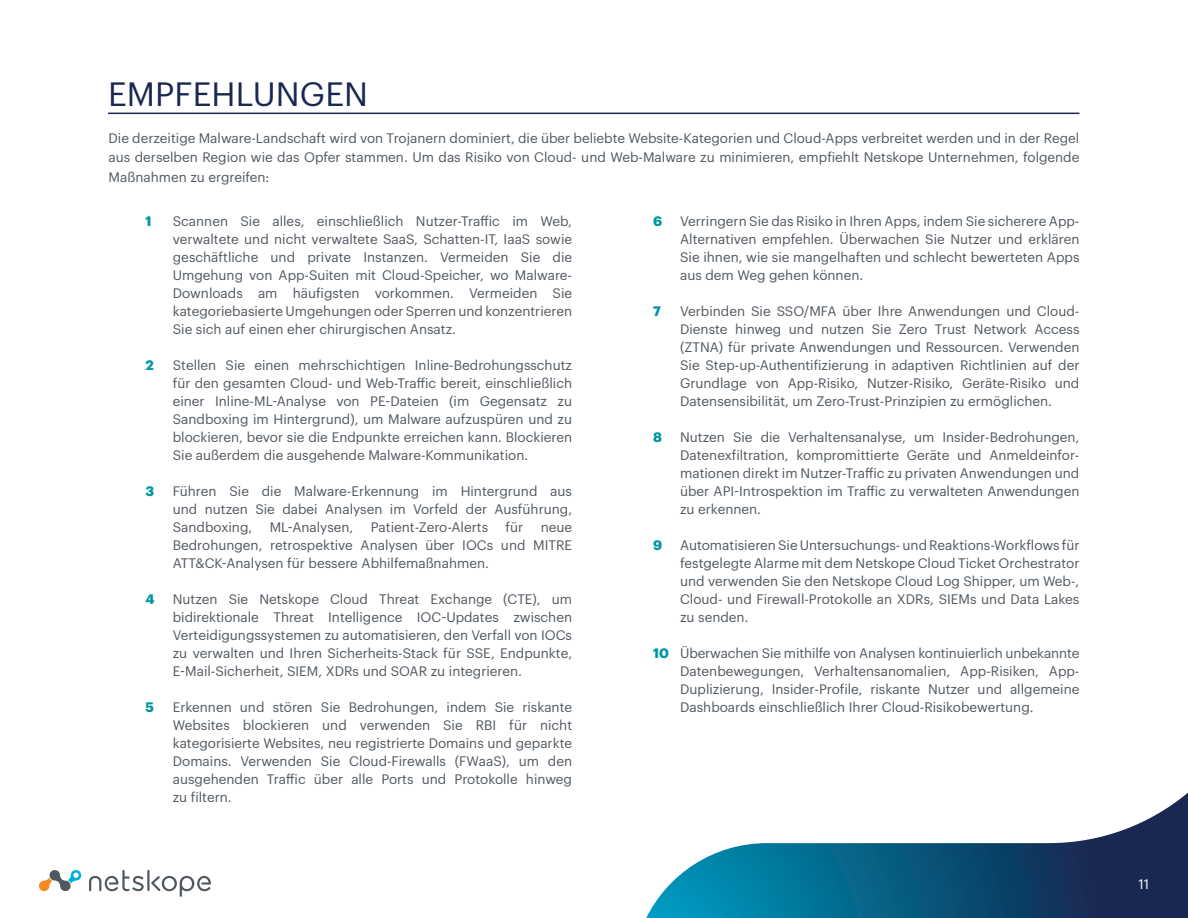
<style>
.page{position:relative;width:1188px;height:918px;background:#fff}
.page>*{position:absolute;margin:0;border:0;box-sizing:border-box;transform-origin:0 0}
.Main_Titles{font:33px "Graphik";letter-spacing:.005em;color:#1a2753}
.NewNumbers{font:13.5px/18px "Graphik";color:#4f575f;text-align:justify}
.Main_copy{font:13.5px/19.5px "Graphik";color:#4f575f;text-align:justify}
.t1{font:700 13.5px "Graphik";color:#0097a0}
.t2{font:13.5px "Graphik";color:#fff}
</style>
<div class="page">
<svg style="left:646px;top:793px;width:542px;height:125px"></svg>
<svg style="left:39px;top:870px;width:43px;height:22px"></svg>
<hr style="left:147px;top:870px;width:3px;height:21px;background:#4f575f">
<svg style="left:89px;top:870px;width:55px;height:21px"></svg>
<svg style="left:151px;top:876px;width:60px;height:21px"></svg>
<hr style="left:108px;top:113px;width:971px;height:1px;background:#1a2753">
<p class="Main_Titles" style="left:108px;top:69px;width:262px">EMPFEHLUNGEN</p>
<p class="Main_copy" style="left:109px;top:127px;width:972px">Die derzeitige Malware-Landschaft wird von Trojanern dominiert, die über beliebte Website-Kategorien und Cloud-Apps verbreitet werden und in der Regel aus derselben Region wie das Opfer stammen. Um das Risiko von Cloud- und Web-Malware zu minimieren, empfiehlt Netskope Unternehmen, folgende Maßnahmen zu ergreifen:</p>
<p class="NewNumbers" style="left:173px;top:211px;width:401px">Scannen Sie alles, einschließlich Nutzer-Traffic im Web, verwaltete und nicht verwaltete SaaS, Schatten-IT, IaaS sowie geschäftliche und private Instanzen. Vermeiden Sie die Umgehung von App-Suiten mit Cloud-Speicher, wo Malware-Downloads am häufigsten vorkommen. Vermeiden Sie kategoriebasierte Umgehungen oder Sperren und konzentrieren Sie sich auf einen eher chirurgischen Ansatz.</p>
<p class="NewNumbers" style="left:173px;top:355px;width:401px">Stellen Sie einen mehrschichtigen Inline-Bedrohungsschutz für den gesamten Cloud- und Web-Traffic bereit, einschließlich einer Inline-ML-Analyse von PE-Dateien (im Gegensatz zu Sandboxing im Hintergrund), um Malware aufzuspüren und zu blockieren, bevor sie die Endpunkte erreichen kann. Blockieren Sie außerdem die ausgehende Malware-Kommunikation.</p>
<p class="NewNumbers" style="left:173px;top:481px;width:401px">Führen Sie die Malware-Erkennung im Hintergrund aus und nutzen Sie dabei Analysen im Vorfeld der Ausführung, Sandboxing,</p>
<p class="NewNumbers" style="left:680px;top:211px;width:401px">Verringern Sie das Risiko in Ihren Apps, indem Sie sicherere App-Alternativen empfehlen. Überwachen Sie Nutzer und erklären Sie ihnen, wie sie mangelhaften und schlecht bewerteten Apps aus dem Weg gehen können.</p>
<p class="NewNumbers" style="left:680px;top:301px;width:401px">Verbinden Sie SSO/MFA über Ihre Anwendungen und Cloud-Dienste hinweg und nutzen Sie Zero Trust Network Access (ZTNA) für private Anwendungen und Ressourcen. Verwenden Sie Step-up-Authentifizierung in adaptiven Richtlinien auf der Grundlage von App-Risiko, Nutzer-Risiko, Geräte-Risiko und Datensensibilität, um Zero-Trust-Prinzipien zu ermöglichen.</p>
<p class="NewNumbers" style="left:680px;top:427px;width:401px">Nutzen Sie die Verhaltensanalyse, um Insider-Bedrohungen, Datenexfiltration, kompromittierte Geräte und Anmeldeinfor&shy;mationen direkt im Nutzer-Traffic zu privaten Anwendungen und über API-Introspektion im Traffic zu verwalteten Anwendungen zu erkennen.</p>
<p class="NewNumbers" style="left:680px;top:535px;width:401px">Automatisieren Sie Untersuchungs- und Reaktions-Workflows für festgelegte Alarme mit dem Netskope Cloud Ticket Orchestrator und verwenden Sie den Netskope Cloud Log Shipper, um Web-, Cloud- und Firewall-Protokolle an XDRs, SIEMs und Data Lakes zu senden.</p>
<p class="NewNumbers" style="left:680px;top:643px;width:401px">Überwachen Sie mithilfe von Analysen kontinuierlich unbekannte Datenbewegungen, Verhaltensanomalien, App-Risiken, App-Duplizierung, Insider-Profile, riskante Nutzer und allgemeine Dashboards einschließlich Ihrer Cloud-Risikobewertung.</p>
<p class="t1" style="left:653px;top:211px;width:11px">6</p>
<p class="t1" style="left:145px;top:211px;width:8px">1</p>
<p class="t1" style="left:653px;top:301px;width:9px">7</p>
<p class="t1" style="left:145px;top:355px;width:10px">2</p>
<p class="t1" style="left:653px;top:427px;width:10px">8</p>
<p class="t1" style="left:145px;top:481px;width:10px">3</p>
<p class="NewNumbers" style="left:270px;top:517px;width:85px">ML-Analysen,</p>
<p class="NewNumbers" style="left:371px;top:517px;width:119px">Patient-Zero-Alerts</p>
<p class="NewNumbers" style="left:506px;top:517px;width:19px">für</p>
<p class="NewNumbers" style="left:173px;top:517px;width:401px;text-indent:368px">neue Bedrohungen, retrospektive Analysen über IOCs und MITRE ATT&amp;CK-Analysen für bessere Abhilfemaßnahmen.</p>
<p class="NewNumbers" style="left:173px;top:589px;width:401px">Nutzen Sie Netskope Cloud Threat Exchange (CTE), um bidirektionale Threat Intelligence IOC-Updates zwischen Verteidigungssystemen zu automatisieren, den Verfall von IOCs zu verwalten und Ihren Sicherheits-Stack für SSE, Endpunkte, E-Mail-Sicherheit, SIEM, XDRs und SOAR zu integrieren.</p>
<p class="NewNumbers" style="left:173px;top:697px;width:401px">Erkennen und stören Sie Bedrohungen, indem Sie riskante Websites blockieren und verwenden Sie RBI für nicht kategorisierte Websites, neu registrierte Domains und geparkte Domains. Verwenden Sie Cloud-Firewalls (FWaaS), um den ausgehenden Traffic über alle Ports und Protokolle hinweg zu filtern.</p>
<p class="t1" style="left:653px;top:535px;width:11px">9</p>
<p class="t1" style="left:145px;top:589px;width:11px">4</p>
<p class="t1" style="left:653px;top:643px;width:17px">10</p>
<p class="t1" style="left:145px;top:697px;width:10px">5</p>
<p class="t2" style="left:1138px;top:874px;width:12px">11</p>
</div>
